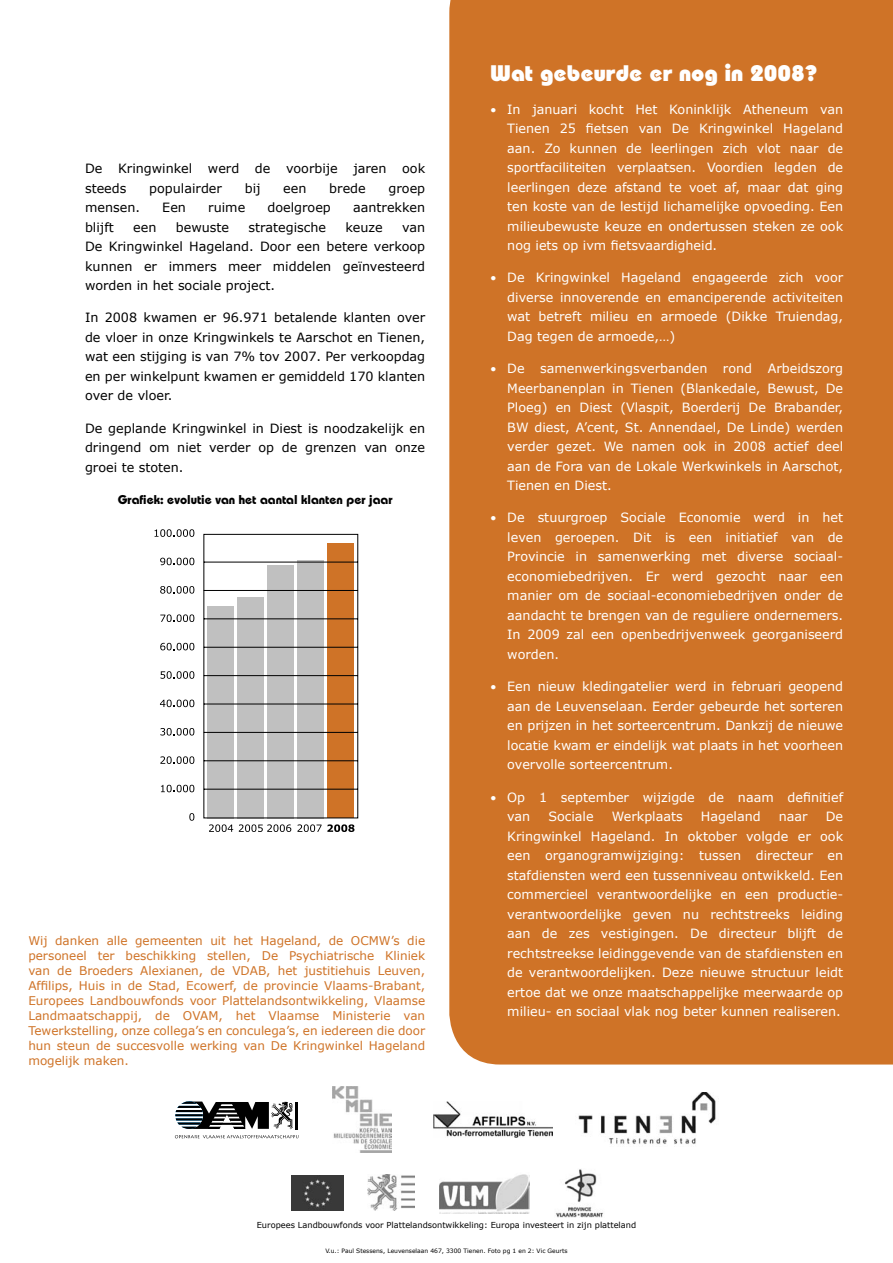
<style>
.page{position:relative;width:893px;height:1263px;background:#fff}
.page>*{position:absolute;margin:0;border:0;box-sizing:border-box;transform-origin:0 0}
.KW_oranje{font:800 22.5px "Bauhaus";color:#fff}
.KW_bol{font:12.75px/19.5px "Verdana";color:#fff;text-align:justify}
.KW_tekst{font:12.75px/19.5px "Verdana";color:#000;text-align:justify}
.t1{font:700 12.75px "Bauhaus";color:#000}
.KW_tekst-2{font:12px/15px "Verdana";color:#cf7327;text-align:justify}
.KW_tekst-3{font:8.25px "Verdana";color:#000}
.t2{font:6px "Verdana";color:#000}
.s1{font-size:12px}
</style>
<div class="page">
<div style="left:449px;top:0;width:444px;height:1064px;background:#cf7327"></div>
<hr style="left:295px;top:1102px;width:3px;height:27px;background:#000">
<svg style="left:175px;top:1101px;width:118px;height:28px"></svg>
<svg style="left:175px;top:1135px;width:123px;height:3px"></svg>
<img style="left:578px;top:1092px;width:138px;height:52px">
<img style="left:433px;top:1101px;width:120px;height:36px">
<img style="left:332px;top:1086px;width:59px;height:67px">
<svg style="left:189px;top:813px;width:5px;height:8px"></svg>
<svg style="left:161px;top:785px;width:33px;height:7px"></svg>
<svg style="left:160px;top:756px;width:34px;height:8px"></svg>
<svg style="left:160px;top:728px;width:34px;height:7px"></svg>
<svg style="left:160px;top:700px;width:34px;height:7px"></svg>
<svg style="left:160px;top:671px;width:34px;height:8px"></svg>
<svg style="left:160px;top:643px;width:34px;height:7px"></svg>
<svg style="left:160px;top:614px;width:34px;height:8px"></svg>
<svg style="left:160px;top:586px;width:34px;height:8px"></svg>
<svg style="left:160px;top:558px;width:34px;height:7px"></svg>
<svg style="left:155px;top:529px;width:39px;height:8px"></svg>
<svg style="left:203px;top:533px;width:156px;height:299px"></svg>
<img style="left:292px;top:1175px;width:52px;height:35px">
<img style="left:439px;top:1174px;width:90px;height:39px">
<img style="left:556px;top:1169px;width:47px;height:48px">
<img style="left:368px;top:1174px;width:46px;height:37px">
<p class="KW_tekst" style="left:85px;top:158px;width:342px">De Kringwinkel werd de voorbije jaren ook steeds</p>
<p class="KW_tekst" style="left:149px;top:178px;width:74px">populairder</p>
<p class="KW_tekst" style="left:245px;top:178px;width:17px">bij</p>
<p class="KW_tekst" style="left:283px;top:178px;width:25px">een</p>
<p class="KW_tekst" style="left:329px;top:178px;width:38px">brede</p>
<p class="KW_tekst" style="left:389px;top:178px;width:38px">groep</p>
<p class="KW_tekst" style="left:85px;top:197px;width:57px">mensen.</p>
<p class="KW_tekst" style="left:162px;top:197px;width:25px">Een</p>
<p class="KW_tekst" style="left:208px;top:197px;width:39px">ruime</p>
<p class="KW_tekst" style="left:267px;top:197px;width:65px">doelgroep</p>
<p class="KW_tekst" style="left:353px;top:197px;width:74px">aantrekken</p>
<p class="KW_tekst" style="left:85px;top:217px;width:30px">blijft</p>
<p class="KW_tekst" style="left:133px;top:217px;width:25px">een</p>
<p class="KW_tekst" style="left:176px;top:217px;width:55px">bewuste</p>
<p class="KW_tekst" style="left:249px;top:217px;width:79px">strategische</p>
<p class="KW_tekst" style="left:345px;top:217px;width:39px">keuze</p>
<p class="KW_tekst" style="left:85px;top:217px;width:342px;text-indent:317px">van De Kringwinkel Hageland. Door een betere verkoop kunnen er immers meer middelen geïnvesteerd worden in het sociale project.</p>
<p class="KW_tekst" style="left:85px;top:307px;width:342px">In 2008 kwamen er 96.971 betalende klanten over de vloer in onze Kringwinkels te Aarschot en Tienen, wat een stijging is van 7% tov 2007. Per verkoopdag en per winkelpunt kwamen er gemiddeld 170 klanten over de vloer.</p>
<p class="KW_tekst" style="left:85px;top:418px;width:342px">De geplande Kringwinkel in Diest is noodzakelijk en dringend om niet verder op de grenzen van onze groei te stoten.</p>
<p class="t1" style="left:118px;top:491px;width:276px">Grafiek: evolutie van het aantal klanten per jaar</p>
<p class="KW_tekst-2" style="left:28px;top:932px;width:398px">Wij danken alle gemeenten uit het Hageland, de OCMW’s die personeel ter beschikking stellen, De Psychiatrische Kliniek van de Broeders Alexianen, de VDAB, het justitiehuis Leuven, Affilips, Huis in de Stad, Ecowerf, de provincie Vlaams-Brabant, Europees Landbouwfonds voor Plattelandsontwikkeling, Vlaamse Landmaatschappij, de OVAM, het Vlaamse Ministerie van Tewerkstelling, onze collega’s en conculega’s, en iedereen die door hun steun de succesvolle werking van De Kringwinkel Hageland mogelijk maken.</p>
<p class="KW_oranje" style="left:490px;top:60px;width:328px">Wat gebeurde er nog in 2008?</p>
<p class="KW_bol" style="left:507px;top:99px;width:337px;text-indent:-17px"><span class="s1">•</span> In januari kocht Het Koninklijk Atheneum van Tienen 25 fietsen van De Kringwinkel Hageland aan. Zo kunnen de leerlingen zich vlot naar de sportfaciliteiten verplaatsen. Voordien legden de leerlingen deze afstand te voet af, maar dat ging ten koste van de lestijd lichamelijke opvoeding. Een milieubewuste keuze en ondertussen steken ze ook nog iets op ivm fietsvaardigheid.</p>
<p class="KW_bol" style="left:507px;top:268px;width:337px;text-indent:-17px"><span class="s1">•</span> De Kringwinkel Hageland engageerde zich voor diverse innoverende en emanciperende activiteiten wat betreft milieu en armoede (Dikke Truiendag, Dag tegen de armoede,…)</p>
<p class="KW_bol" style="left:507px;top:358px;width:337px;text-indent:-17px"><span class="s1">•</span> De samenwerkingsverbanden rond Arbeidszorg Meerbanenplan in Tienen (Blankedale, Bewust, De Ploeg) en Diest (Vlaspit, Boerderij De Brabander, BW diest, A’cent, St. Annendael, De Linde) werden verder gezet. We namen ook in 2008 actief deel aan de Fora van de Lokale Werkwinkels in Aarschot, Tienen en Diest.</p>
<p class="KW_bol" style="left:507px;top:508px;width:337px;text-indent:-17px"><span class="s1">•</span> De stuurgroep Sociale Economie werd in het leven geroepen. Dit is een initiatief van de Provincie in samenwerking met diverse sociaal&shy;economiebedrijven. Er werd gezocht naar een manier om de sociaal-economiebedrijven onder de aandacht te brengen van de reguliere ondernemers.<br>In 2009 zal een openbedrijvenweek georganiseerd worden.</p>
<p class="KW_bol" style="left:507px;top:676px;width:337px;text-indent:-17px"><span class="s1">•</span> Een nieuw kledingatelier werd in februari geopend aan de Leuvenselaan. Eerder gebeurde het sorteren en prijzen in het sorteercentrum. Dankzij de nieuwe locatie kwam er eindelijk wat plaats in het voorheen overvolle sorteercentrum.</p>
<p class="KW_bol" style="left:507px;top:787px;width:337px;text-indent:-17px"><span class="s1">•</span> Op 1 september wijzigde de naam definitief van</p>
<p class="KW_bol" style="left:548px;top:806px;width:47px">Sociale</p>
<p class="KW_bol" style="left:612px;top:806px;width:73px">Werkplaats</p>
<p class="KW_bol" style="left:701px;top:806px;width:61px">Hageland</p>
<p class="KW_bol" style="left:779px;top:806px;width:30px">naar</p>
<p class="KW_bol" style="left:507px;top:806px;width:337px;text-indent:318px">De Kringwinkel Hageland. In oktober volgde er ook een organogramwijziging: tussen directeur en stafdiensten werd een tussenniveau ontwikkeld. Een commercieel verantwoordelijke en een productie&shy;verantwoordelijke geven nu rechtstreeks leiding aan de zes vestigingen. De directeur blijft de rechtstreekse leidinggevende van de stafdiensten en de verantwoordelijken. Deze nieuwe structuur leidt ertoe dat we onze maatschappelijke meerwaarde op milieu- en sociaal vlak nog beter kunnen realiseren.</p>
<p class="KW_tekst-3" style="left:257px;top:1220px;width:381px">Europees Landbouwfonds voor Plattelandsontwikkeling: Europa investeert in zijn platteland</p>
<p class="t2" style="left:325px;top:1246px;width:244px">V.u.: Paul Stessens, Leuvenselaan 467, 3300 Tienen. Foto pg 1 en 2: Vic Geurts</p>
</div>
